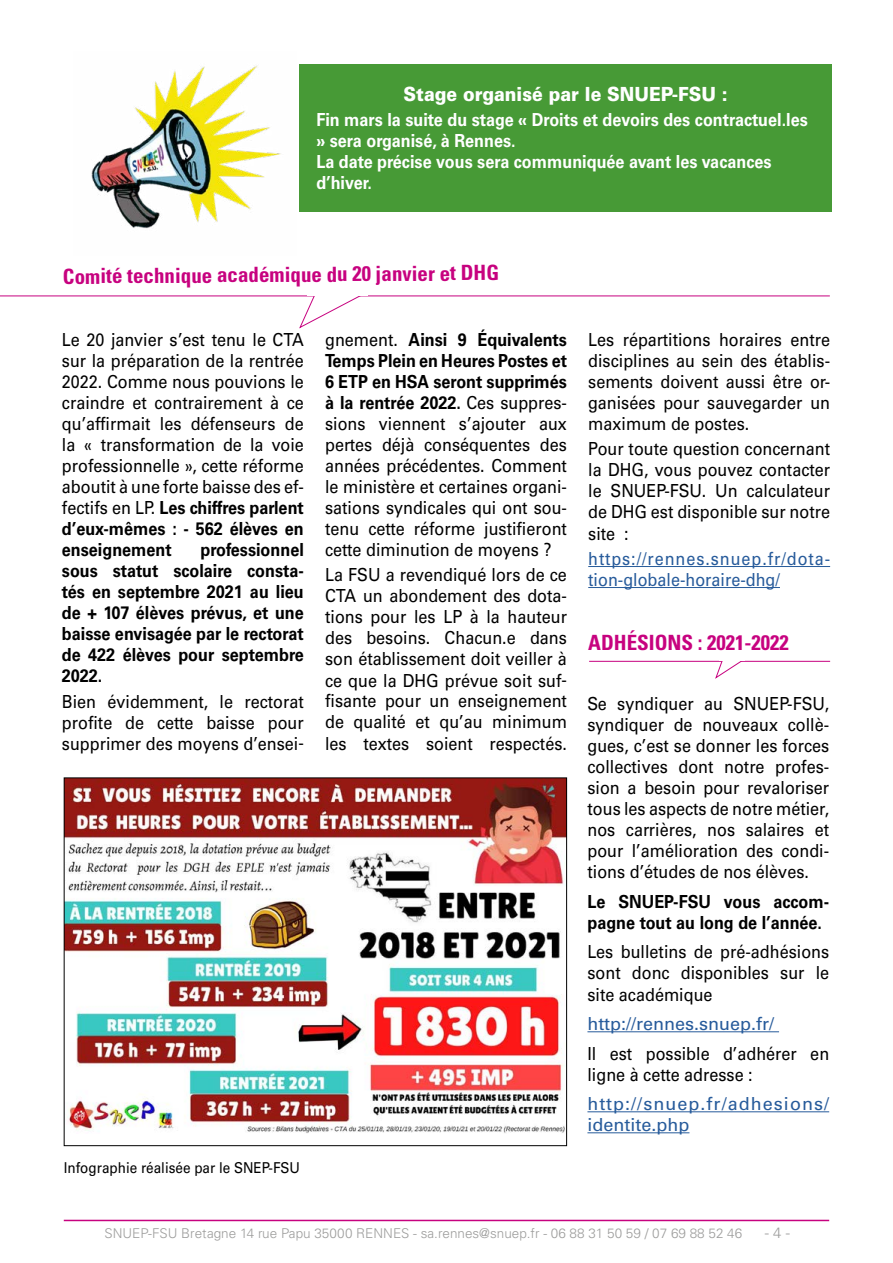
<style>
.page{position:relative;width:893px;height:1263px;background:#fff}
.page>*{position:absolute;margin:0;border:0;box-sizing:border-box;transform-origin:0 0}
.t1{font:700 condensed 21px "Univers LT Std";color:#c7027f}
.t2{font:900 19.5px "Univers LT Std";color:#fff;scale:.9 1}
.t3{font:18px/21px "Univers LT Std";color:#000;text-align:justify;scale:.9 1}
.t4{font:700 18px/21px "Univers LT Std";color:#000;text-align:justify;scale:.9 1}
.t5{font:700 18px/21px "Univers LT Std";color:#fff;scale:.9 1}
.t6{font:18px/21px "Univers LT Std";color:#275b9b;scale:.9 1}
.t7{font:18px/21px "Univers LT Std";letter-spacing:.06em;color:#275b9b}
.t8{font:18px "Univers LT Std";color:#275b9b}
.t9{font:15px "Univers LT Std";color:#000;scale:.9 1}
.t10{font:300 15px "Univers LT Std";color:#9d9d9c}
.t11{font:300 13.5px "Univers LT Std";color:#9d9d9c}
.s1{font-weight:700}
</style>
<div class="page">
<hr style="left:64px;top:1220px;width:765px;height:1px;background:#c7027f">
<img style="left:66px;top:779px;width:499px;height:354px">
<hr style="left:588px;top:566px;width:242px;height:1px;background:#275b9b">
<hr style="left:588px;top:587px;width:192px;height:1px;background:#275b9b">
<hr style="left:0;top:295px;width:830px;height:1px;background:#c7027f">
<svg style="left:298px;top:295px;width:68px;height:34px"></svg>
<hr style="left:589px;top:661px;width:241px;height:1px;background:#c7027f">
<svg style="left:715px;top:660px;width:29px;height:19px"></svg>
<hr style="left:719px;top:658px;width:25px;height:3px;background:#fff">
<hr style="left:587px;top:1031px;width:192px;height:1px;background:#275b9b">
<hr style="left:587px;top:1111px;width:242px;height:1px;background:#275b9b">
<hr style="left:587px;top:1132px;width:102px;height:1px;background:#275b9b">
<div style="left:299px;top:64px;width:533px;height:147px;background:#479a36"></div>
<img style="left:91px;top:65px;width:190px;height:164px">
<p class="t2" style="left:404px;top:81px;width:362px">Stage organisé par le SNUEP-FSU :</p>
<p class="t5" style="left:316px;top:109px;width:548px">Fin mars la suite du stage « Droits et devoirs des contractuel.les » sera organisé, à Rennes.<br>La date précise vous sera communiquée avant les vacances d’hiver.</p>
<p class="t1" style="left:63px;top:265px;width:438px;rotate:-1deg">Comité technique académique du 20 janvier et DHG</p>
<p class="t3" style="left:62px;top:329px;width:270px">Le 20 janvier s’est tenu le CTA sur la préparation de la rentrée 2022. Comme nous pouvions le craindre et contrairement à ce qu’affirmait les défenseurs de la « transformation de la voie professionnelle », cette réforme aboutit à une forte baisse des ef&shy;fectifs en LP. <span class="s1">Les chiffres parlent d’eux-mêmes : - 562 élèves en enseignement</span></p>
<p class="t4" style="left:62px;top:539px;width:270px;text-indent:139px">professionnel sous statut scolaire consta&shy;tés en septembre 2021 au lieu de + 107 élèves prévus, et une baisse envisagée par le rectorat de 422 élèves pour septembre 2022.</p>
<p class="t3" style="left:62px;top:691px;width:270px">Bien évidemment, le rectorat profite de cette baisse pour supprimer des moyens d’ensei-</p>
<p class="t3" style="left:325px;top:329px;width:270px">gnement. <span class="s1">Ainsi 9 Équivalents Temps Plein en Heures Postes et 6 ETP en HSA seront supprimés à la rentrée 2022.</span> Ces suppres&shy;sions viennent s’ajouter aux pertes déjà conséquentes des années précédentes. Comment le ministère et certaines organi&shy;sations syndicales qui ont sou&shy;tenu cette réforme justifieront cette diminution de moyens ?</p>
<p class="t3" style="left:325px;top:565px;width:270px">La FSU a revendiqué lors de ce CTA un abondement des dota&shy;tions pour les LP à la hauteur des besoins. Chacun.e dans son établissement doit veiller à ce que la DHG prévue soit suf&shy;fisante pour un enseignement de qualité et qu’au minimum les textes soient respectés.</p>
<p class="t9" style="left:64px;top:1158px;width:264px">Infographie réalisée par le SNEP-FSU</p>
<p class="t3" style="left:588px;top:329px;width:270px">Les répartitions horaires entre disciplines au sein des établis&shy;sements doivent aussi être or&shy;ganisées pour sauvegarder un maximum de postes.</p>
<p class="t3" style="left:588px;top:439px;width:270px">Pour toute question concernant la DHG, vous pouvez contacter le SNUEP-FSU. Un calculateur de DHG est disponible sur notre site :</p>
<p class="t6" style="left:588px;top:548px;width:270px">https://rennes.snuep.fr/dota&shy;tion-globale-horaire-dhg/</p>
<p class="t1" style="left:588px;top:630px;width:202px">ADHÉSIONS : 2021-2022</p>
<p class="t3" style="left:587px;top:694px;width:270px">Se syndiquer au SNUEP-FSU, syndiquer de nouveaux collè&shy;gues, c’est se donner les forces collectives dont notre profes&shy;sion a besoin pour revaloriser tous les aspects de notre métier, nos carrières, nos salaires et pour l’amélioration des condi&shy;tions d’études de nos élèves.</p>
<p class="t4" style="left:587px;top:891px;width:270px">Le SNUEP-FSU vous accom&shy;pagne tout au long de l’année.</p>
<p class="t3" style="left:587px;top:942px;width:270px">Les bulletins de pré-adhésions sont donc disponibles sur le site académique</p>
<p class="t8" style="left:587px;top:1013px;width:188px">http://rennes.snuep.fr/</p>
<p class="t3" style="left:587px;top:1043px;width:270px">Il est possible d’adhérer en ligne à cette adresse :</p>
<p class="t7" style="left:587px;top:1093px;width:243px">http://snuep.fr/adhesions/ identite.php</p>
<p class="t11" style="left:105px;top:1225px;width:639px">SNUEP-FSU Bretagne 14 rue Papu 35000 RENNES - sa.rennes@snuep.fr - 06 88 31 50 59 / 07 69 88 52 46</p>
<p class="t10" style="left:765px;top:1223px;width:27px">- 4 -</p>
</div>
